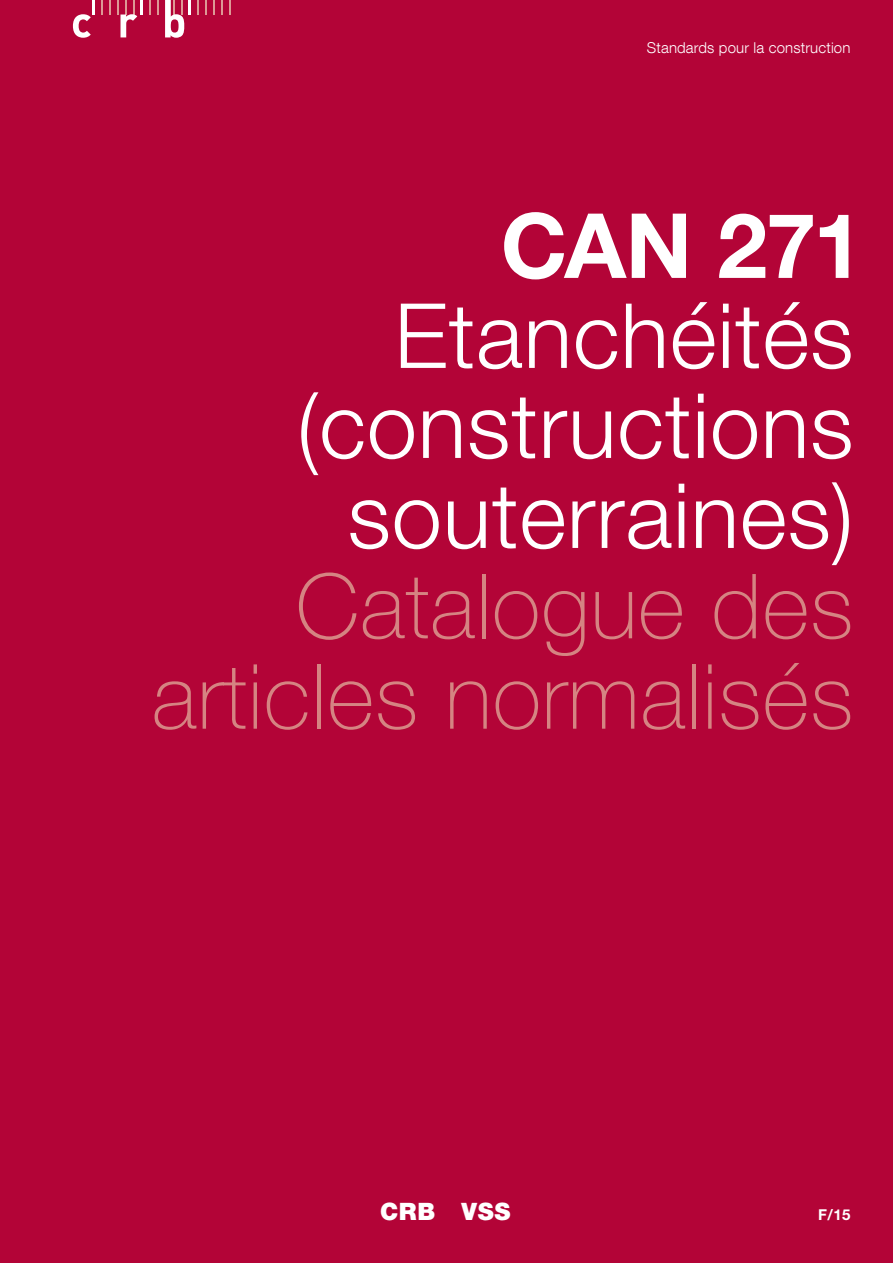
<style>
.page{position:relative;width:893px;height:1263px;background:#b30437}
.page>*{position:absolute;margin:0;border:0;box-sizing:border-box;transform-origin:0 0}
.t1{font:300 90px/90px "Helvetica Neue LT Com";letter-spacing:.01em;color:#fff;text-align:right}
.t2{font:100 90px/90.3px "Helvetica Neue LT Com";letter-spacing:.01em;color:#d58482;text-align:right}
.t3{font:700 90px "Helvetica Neue LT Com";letter-spacing:-.02em;color:#fff}
.t4{font:900 24px "Helvetica Neue";letter-spacing:.025em;color:#fff}
.t5{font:300 15px "Helvetica Neue LT Com";letter-spacing:.01em;color:#fff}
.t6{font:700 15px "Helvetica Neue";color:#fff}
</style>
<div class="page">
<hr style="left:92px;top:0;width:3px;height:15px;background:#fff">
<svg style="left:101px;top:0;width:1px;height:15px"></svg>
<svg style="left:109px;top:0;width:1px;height:15px"></svg>
<svg style="left:149px;top:0;width:1px;height:15px"></svg>
<svg style="left:157px;top:0;width:1px;height:15px"></svg>
<svg style="left:197px;top:0;width:1px;height:15px"></svg>
<svg style="left:205px;top:0;width:1px;height:15px"></svg>
<svg style="left:213px;top:0;width:1px;height:15px"></svg>
<svg style="left:221px;top:0;width:1px;height:15px"></svg>
<svg style="left:229px;top:0;width:1px;height:15px"></svg>
<svg style="left:73px;top:14px;width:18px;height:24px"></svg>
<svg style="left:117px;top:0;width:26px;height:37px"></svg>
<svg style="left:165px;top:0;width:26px;height:38px"></svg>
<p class="t5" style="left:647px;top:39px;width:205px">Standards pour la construction</p>
<p class="t3" style="left:501px;top:189px;width:364px">CAN 271</p>
<p class="t1" style="left:297px;top:289px;width:558px">Etanchéités (constructions souterraines)</p>
<p class="t2" style="left:152px;top:560px;width:703px">Catalogue des articles normalisés</p>
<p class="t4" style="left:380px;top:1197px;width:132px">CRB VSS</p>
<p class="t6" style="left:818px;top:1206px;width:34px">F/15</p>
</div>
